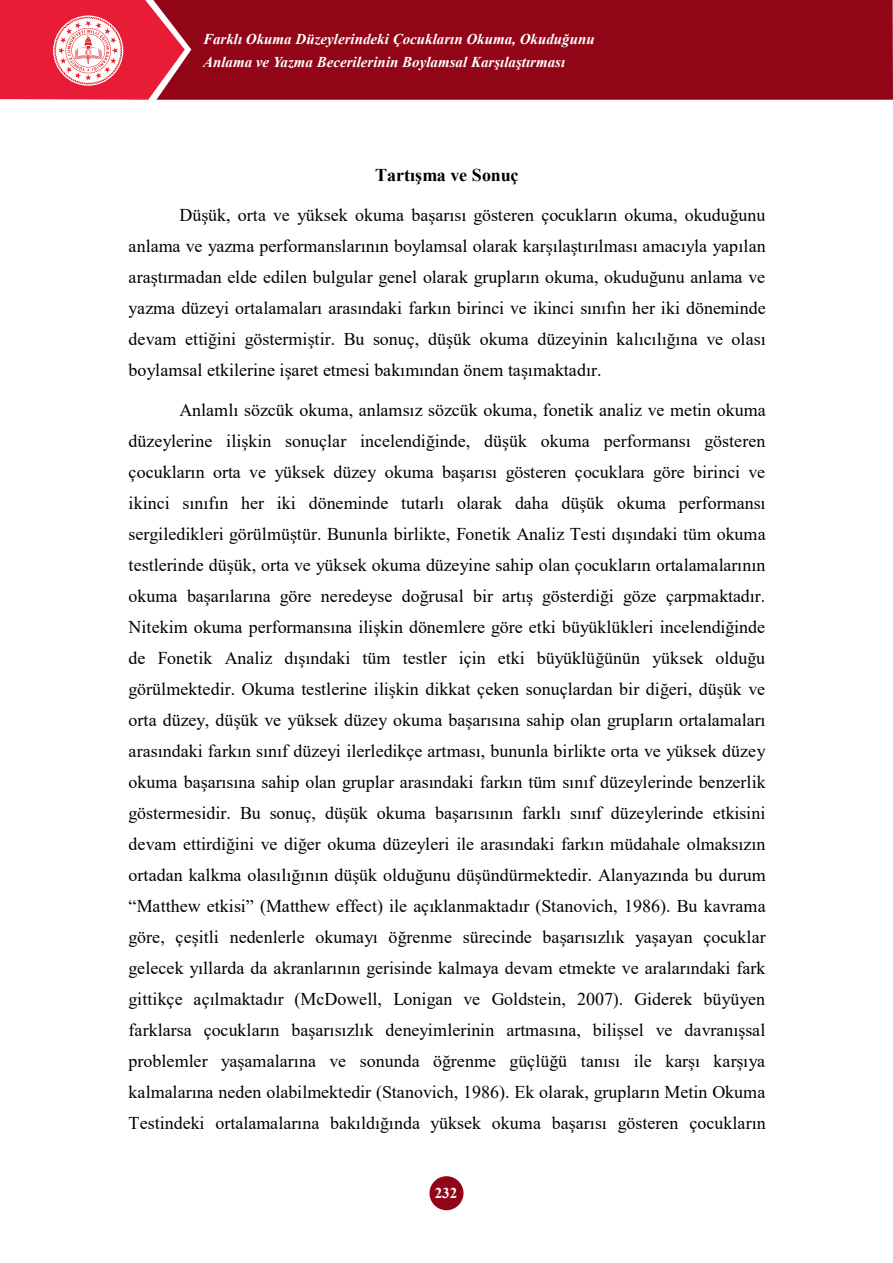
<style>
.page{position:relative;width:893px;height:1263px;background:#fff}
.page>*{position:absolute;margin:0;border:0;box-sizing:border-box;transform-origin:0 0}
.t1{font:18px/31px "Times New Roman";color:#000;text-align:justify}
.t2{font:700 18px "Times New Roman";color:#000}
.t3{font:italic 700 15px/22.5px "Times New Roman";color:#fff}
.t4{font:700 15px "Times New Roman";color:#fff}
</style>
<div class="page">
<div style="left:185px;top:0;width:708px;height:100px;background:#910517"></div>
<svg style="left:0;top:0;width:185px;height:100px;background:#e6485b"></svg>
<div style="left:429px;top:1176px;width:34px;height:34px;background:#910517;border-radius:50%"></div>
<p class="t3" style="left:203px;top:28px;width:393px">Farklı Okuma Düzeylerindeki Çocukların Okuma, Okuduğunu<br>Anlama ve Yazma Becerilerinin Boylamsal Karşılaştırması</p>
<p class="t2" style="left:375px;top:162px;width:145px">Tartışma ve Sonuç</p>
<p class="t1" style="left:129px;top:199px;width:639px;text-indent:51px">Düşük, orta ve yüksek okuma başarısı gösteren çocukların okuma, okuduğunu anlama ve yazma performanslarının boylamsal olarak karşılaştırılması amacıyla yapılan araştırmadan elde edilen bulgular genel olarak grupların okuma, okuduğunu anlama ve yazma düzeyi ortalamaları arasındaki farkın birinci ve ikinci sınıfın her iki döneminde devam ettiğini göstermiştir. Bu sonuç, düşük okuma düzeyinin kalıcılığına ve olası boylamsal etkilerine işaret etmesi bakımından önem taşımaktadır.</p>
<p class="t1" style="left:129px;top:394px;width:639px;text-indent:51px">Anlamlı sözcük okuma, anlamsız sözcük okuma, fonetik analiz ve metin okuma düzeylerine ilişkin sonuçlar incelendiğinde, düşük okuma performansı gösteren çocukların orta ve yüksek düzey okuma başarısı gösteren çocuklara göre birinci ve ikinci sınıfın her iki döneminde tutarlı olarak daha düşük okuma performansı sergiledikleri görülmüştür. Bununla birlikte, Fonetik Analiz Testi dışındaki tüm okuma testlerinde düşük, orta ve yüksek okuma düzeyine sahip olan çocukların ortalamalarının okuma başarılarına göre neredeyse doğrusal bir artış gösterdiği göze çarpmaktadır.<br>Nitekim okuma performansına ilişkin dönemlere göre etki büyüklükleri incelendiğinde de Fonetik Analiz dışındaki tüm testler için etki büyüklüğünün yüksek olduğu görülmektedir. Okuma testlerine ilişkin dikkat çeken sonuçlardan bir diğeri, düşük ve orta düzey, düşük ve yüksek düzey okuma başarısına sahip olan grupların ortalamaları arasındaki farkın sınıf düzeyi ilerledikçe artması, bununla birlikte orta ve yüksek düzey okuma başarısına sahip olan gruplar arasındaki farkın tüm sınıf düzeylerinde benzerlik göstermesidir. Bu sonuç, düşük okuma başarısının farklı sınıf düzeylerinde etkisini devam ettirdiğini ve diğer okuma düzeyleri ile arasındaki farkın müdahale olmaksızın ortadan kalkma olasılığının düşük olduğunu düşündürmektedir. Alanyazında bu durum “Matthew etkisi” (Matthew effect) ile açıklanmaktadır (Stanovich, 1986). Bu kavrama göre, çeşitli nedenlerle okumayı öğrenme sürecinde başarısızlık yaşayan çocuklar gelecek yıllarda da akranlarının gerisinde kalmaya devam etmekte ve aralarındaki fark gittikçe açılmaktadır (McDowell, Lonigan ve Goldstein, 2007). Giderek büyüyen farklarsa çocukların başarısızlık deneyimlerinin artmasına, bilişsel ve davranışsal problemler yaşamalarına ve sonunda öğrenme güçlüğü tanısı ile karşı karşıya kalmalarına neden olabilmektedir (Stanovich, 1986). Ek olarak, grupların Metin Okuma Testindeki ortalamalarına bakıldığında yüksek okuma başarısı gösteren çocukların</p>
<p class="t4" style="left:435px;top:1182px;width:24px">232</p>
</div>
